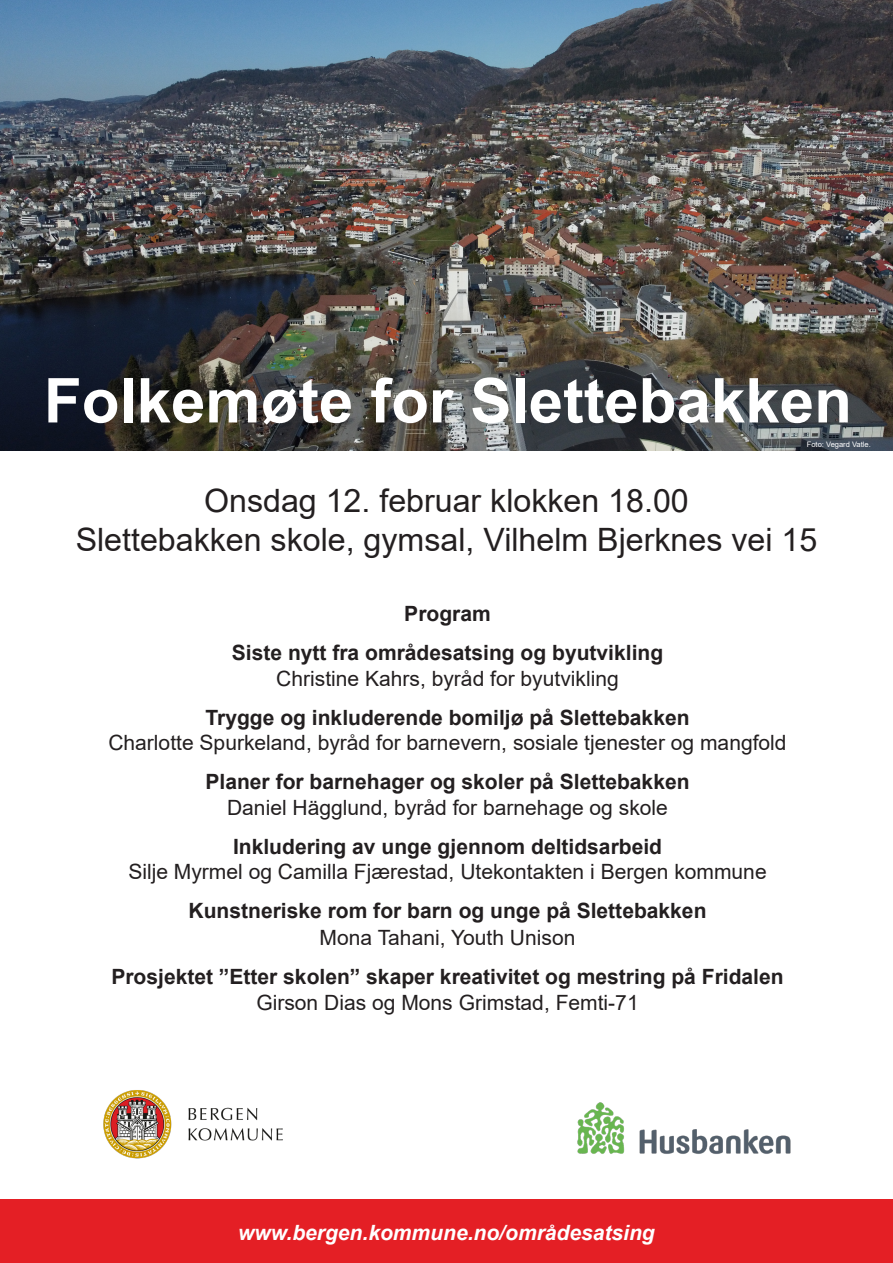
<style>
.page{position:relative;width:893px;height:1263px;background:#fff}
.page>*{position:absolute;margin:0;border:0;box-sizing:border-box;transform-origin:0 0}
.t1{font:700 61.8px "Arial";color:#fff}
.t2{font:32.25px "Arial";color:#231f20}
.t3{font:700 21px/25.2px "Arial";color:#231f20;text-align:center}
.t4{font:21px/25.2px "Arial";color:#231f20;text-align:center}
.t5{font:italic 700 21px "Arial";color:#fff}
.bildekreditt_A3{font:7.5px "Arial";color:#fff}
.s1{font-weight:400}
.s2{font-weight:700}
</style>
<div class="page">
<img style="left:0;top:0;width:893px;height:451px">
<div style="left:0;top:1200px;width:893px;height:63px;background:#e41f25"></div>
<img style="left:103px;top:1090px;width:180px;height:69px">
<img style="left:577px;top:1102px;width:214px;height:52px">
<p class="t1" style="left:44px;top:357px;width:810px">Folkemøte for Slettebakken</p>
<p class="bildekreditt_A3" style="left:807px;top:439px;width:66px">Foto: Vegard Vatle.</p>
<p class="t2" style="left:204px;top:479px;width:486px">Onsdag 12. februar klokken 18.00</p>
<p class="t2" style="left:76px;top:517px;width:743px">Slettebakken skole, gymsal, Vilhelm Bjerknes vei 15</p>
<p class="t3" style="left:404px;top:601px;width:88px">Program</p>
<p class="t3" style="left:232px;top:640px;width:433px">Siste nytt fra områdesatsing og byutvikling<br><span class="s1">Christine Kahrs, byråd for byutvikling</span></p>
<p class="t4" style="left:108px;top:705px;width:680px"><span class="s2">Trygge og inkluderende bomiljø på Slettebakken<br></span>Charlotte Spurkeland, byråd for barnevern, sosiale tjenester og mangfold</p>
<p class="t3" style="left:206px;top:770px;width:486px">Planer for barnehager og skoler på Slettebakken<br><span class="s1">Daniel Hägglund, byråd for barnehage og skole</span></p>
<p class="t4" style="left:128px;top:834px;width:640px"><span class="s2">Inkludering av unge gjennom deltidsarbeid<br></span>Silje Myrmel og Camilla Fjærestad, Utekontakten i Bergen kommune</p>
<p class="t3" style="left:189px;top:898px;width:519px;line-height:26.7px">Kunstneriske rom for barn og unge på Slettebakken<br><span class="s1">Mona Tahani, Youth Unison</span></p>
<p class="t3" style="left:111px;top:965px;width:674px">Prosjektet ”Etter skolen” skaper kreativitet og mestring på Fridalen<br><span class="s1">Girson Dias og Mons Grimstad, Femti-71</span></p>
<p class="t5" style="left:238px;top:1219px;width:418px">www.bergen.kommune.no/områdesatsing</p>
</div>
